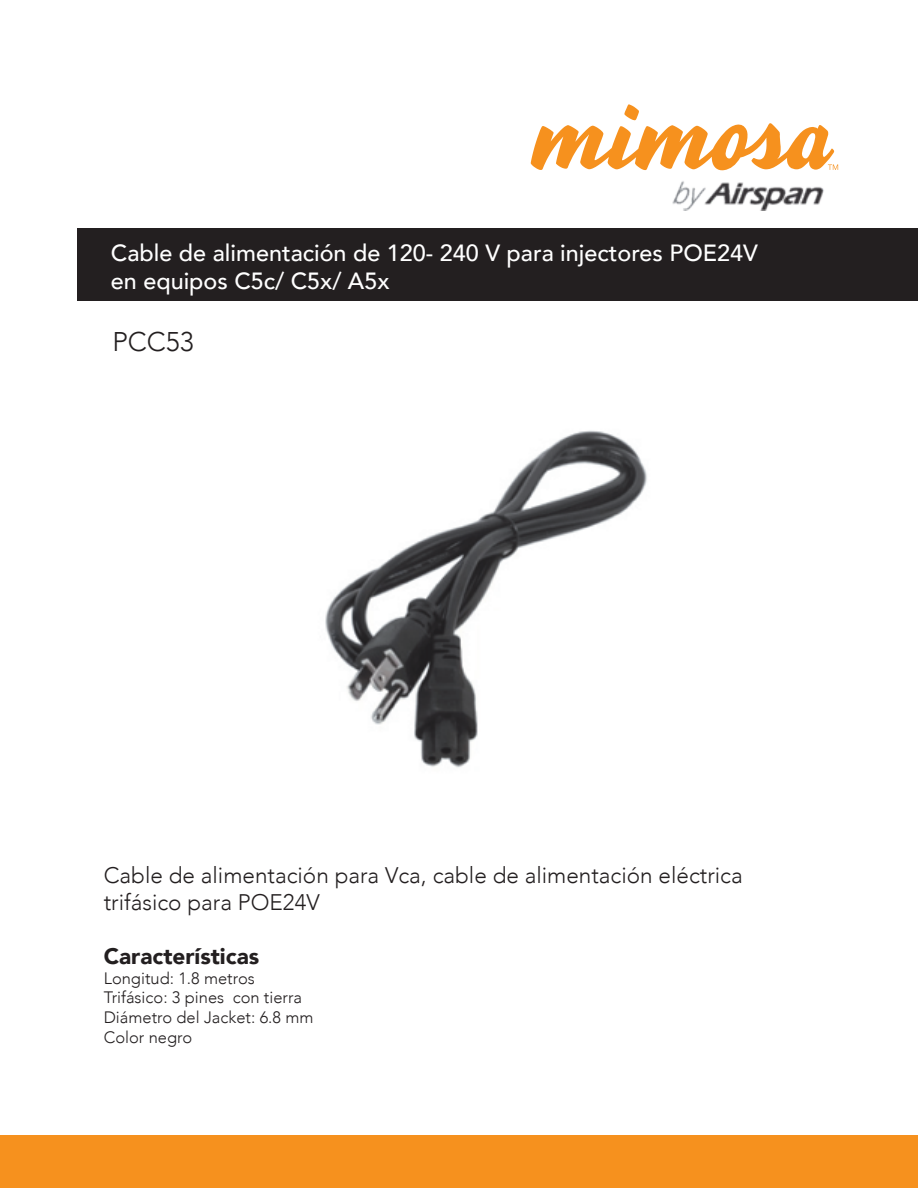
<style>
.page{position:relative;width:918px;height:1188px;background:#fff}
.page>*{position:absolute;margin:0;border:0;box-sizing:border-box;transform-origin:0 0}
.t1{font:300 27px "Avenir";color:#231f20}
.t2{font:500 23.4px/28px "Avenir";color:#fff}
.t3{font:300 22.5px/27px "Avenir";color:#231f20}
.t4{font:900 22.5px "Avenir";color:#231f20}
.t5{font:300 16.5px/19.8px "Avenir";color:#231f20}
</style>
<div class="page">
<div style="left:77px;top:228px;width:841px;height:73px;background:#231f20"></div>
<div style="left:0;top:1136px;width:918px;height:52px;background:#f6911e"></div>
<svg style="left:531px;top:104px;width:307px;height:67px"></svg>
<img style="left:325px;top:430px;width:322px;height:338px">
<img style="left:672px;top:181px;width:152px;height:29px">
<h2 class="t2" style="left:111px;top:238px;width:649px">Cable de alimentación de 120- 240 V para injectores POE24V en equipos C5c/ C5x/ A5x</h2>
<h1 class="t1" style="left:112px;top:326px;width:83px">PCC53</h1>
<h3 class="t3" style="left:104px;top:862px;width:640px">Cable de alimentación para Vca, cable de alimentación eléctrica trifásico para POE24V</h3>
<h3 class="t4" style="left:104px;top:937px;width:157px">Características</h3>
<p class="t5" style="left:104px;top:968px;width:211px">Longitud: 1.8 metros<br>Trifásico: 3 pines con tierra<br>Diámetro del Jacket: 6.8 mm<br>Color negro</p>
</div>
